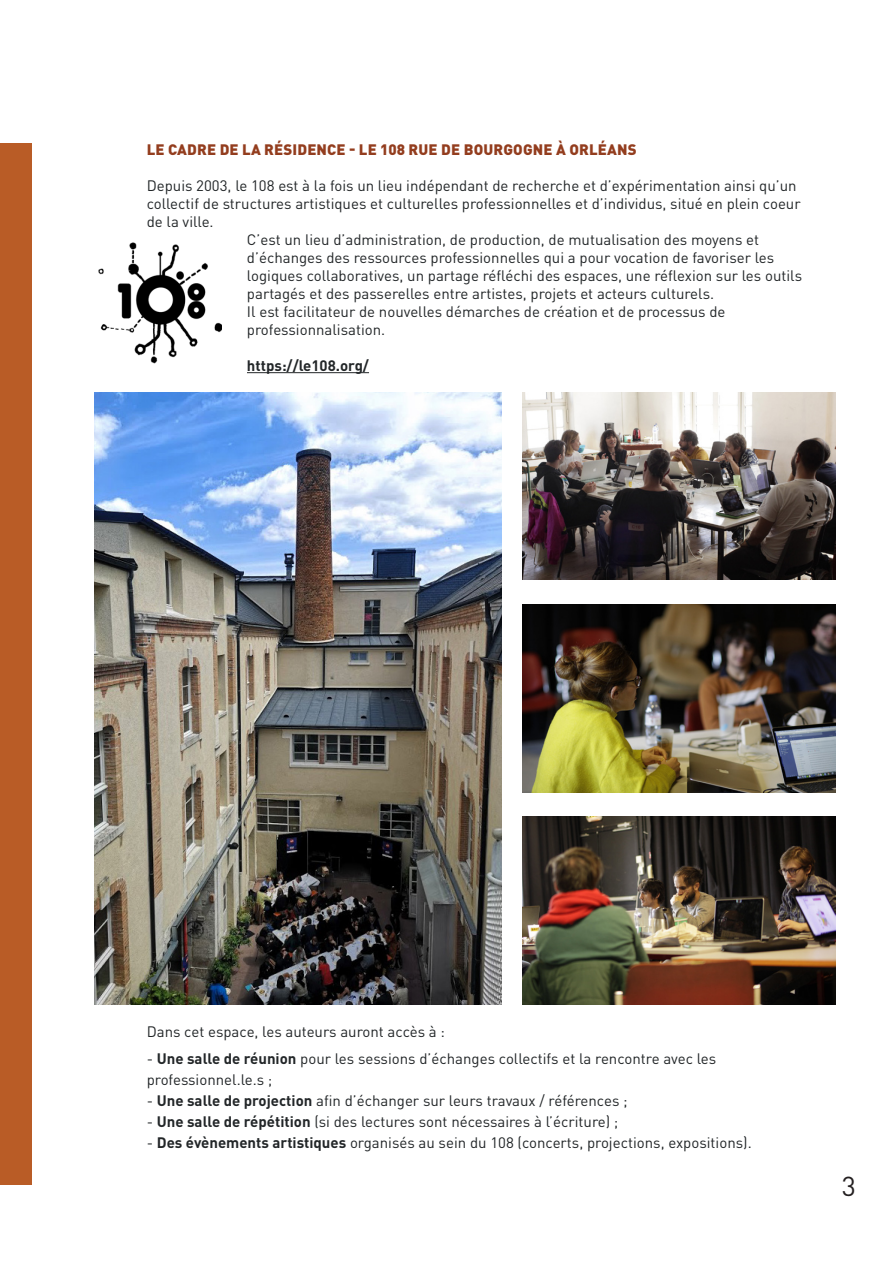
<style>
.page{position:relative;width:893px;height:1263px;background:#fff}
.page>*{position:absolute;margin:0;border:0;box-sizing:border-box;transform-origin:0 0}
.t1{font:27px "DIN Pro";color:#231f20}
.TXT_COURANT{font:15px/21px "DIN Pro";color:#222628}
.TXT_COURANT-2{font:900 15px "DIN Pro";letter-spacing:.01em;color:#933d1e}
.TXT_COURANT-3{font:700 15px "DIN Pro";color:#222628}
.s1{font-weight:700}
</style>
<div class="page">
<img style="left:523px;top:604px;width:313px;height:189px">
<img style="left:522px;top:392px;width:313px;height:188px">
<img style="left:522px;top:816px;width:313px;height:188px">
<img style="left:95px;top:392px;width:406px;height:612px">
<hr style="left:247px;top:372px;width:122px;height:1px;background:#222628">
<div style="left:0;top:143px;width:32px;height:1041px;background:#b95c26"></div>
<img style="left:98px;top:242px;width:123px;height:122px">
<p class="TXT_COURANT-2" style="left:147px;top:139px;width:491px">LE CADRE DE LA RÉSIDENCE - LE 108 RUE DE BOURGOGNE À ORLÉANS</p>
<p class="TXT_COURANT" style="left:147px;top:174px;width:651px">Depuis 2003, le 108 est à la fois un lieu indépendant de recherche et d’expérimentation ainsi qu’un</p>
<p class="TXT_COURANT" style="left:147px;top:192px;width:655px">collectif de structures artistiques et culturelles professionnelles et d’individus, situé en plein coeur</p>
<p class="TXT_COURANT" style="left:147px;top:210px;width:68px">de la ville.</p>
<p class="TXT_COURANT" style="left:247px;top:228px;width:514px">C’est un lieu d’administration, de production, de mutualisation des moyens et</p>
<p class="TXT_COURANT" style="left:247px;top:246px;width:529px">d’échanges des ressources professionnelles qui a pour vocation de favoriser les</p>
<p class="TXT_COURANT" style="left:247px;top:264px;width:557px">logiques collaboratives, un partage réfléchi des espaces, une réflexion sur les outils</p>
<p class="TXT_COURANT" style="left:247px;top:282px;width:469px">partagés et des passerelles entre artistes, projets et acteurs culturels.</p>
<p class="TXT_COURANT" style="left:247px;top:300px;width:480px">Il est facilitateur de nouvelles démarches de création et de processus de</p>
<p class="TXT_COURANT" style="left:247px;top:318px;width:140px">professionnalisation.</p>
<p class="TXT_COURANT-3" style="left:247px;top:355px;width:124px">https://le108.org/</p>
<p class="TXT_COURANT" style="left:147px;top:1020px;width:300px">Dans cet espace, les auteurs auront accès à :</p>
<p class="TXT_COURANT" style="left:147px;top:1047px;width:571px">- <span class="s1">Une salle de réunion</span> pour les sessions d’échanges collectifs et la rencontre avec les professionnel.le.s ;</p>
<p class="TXT_COURANT" style="left:147px;top:1089px;width:482px">- <span class="s1">Une salle de projection</span> afin d’échanger sur leurs travaux / références ;</p>
<p class="TXT_COURANT" style="left:147px;top:1110px;width:473px">- <span class="s1">Une salle de répétition</span> (si des lectures sont nécessaires à l’écriture) ;</p>
<p class="TXT_COURANT" style="left:147px;top:1131px;width:606px">- <span class="s1">Des évènements artistiques</span> organisés au sein du 108 (concerts, projections, expositions).</p>
<h1 class="t1" style="left:842px;top:1167px;width:16px">3</h1>
</div>
